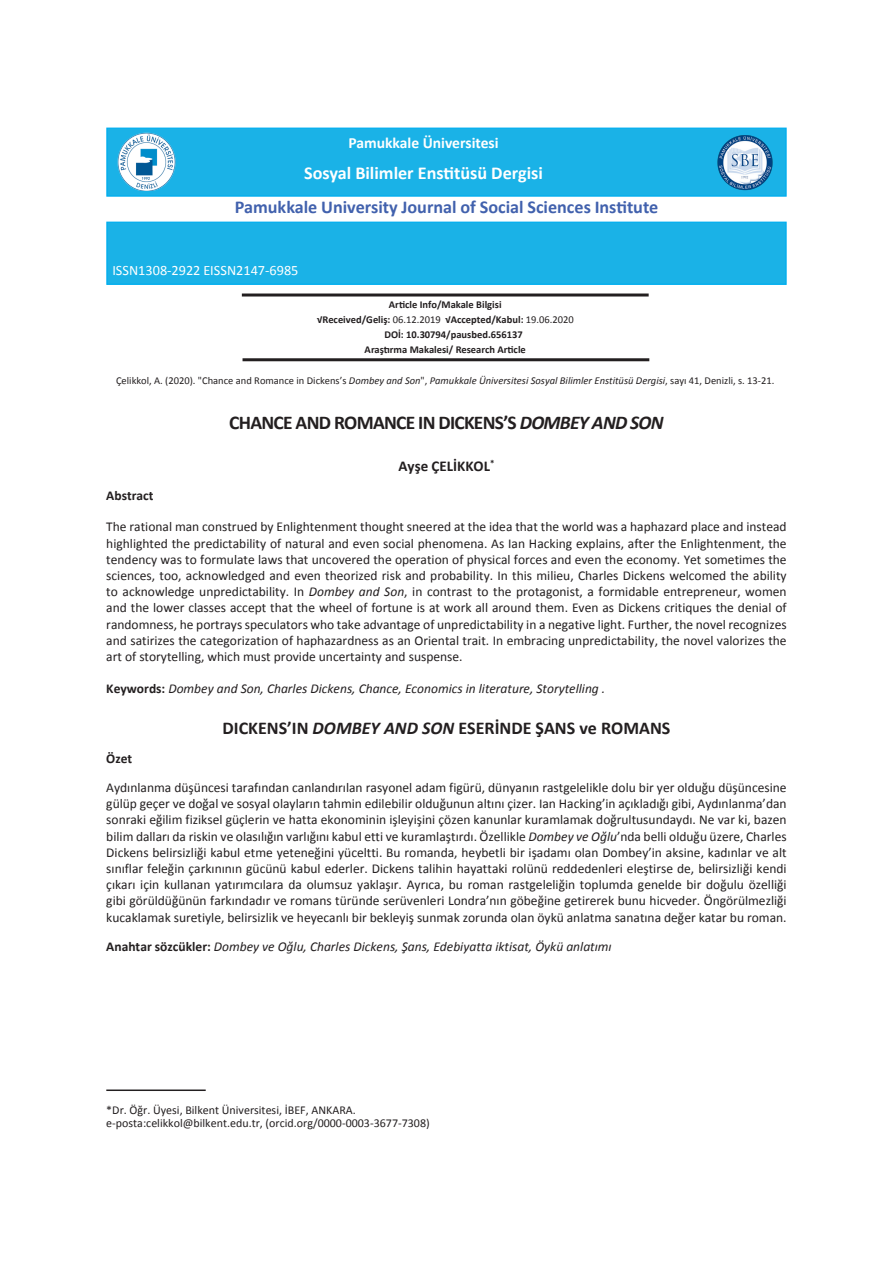
<style>
.page{position:relative;width:893px;height:1263px;background:#fff}
.page>*{position:absolute;margin:0;border:0;box-sizing:border-box;transform-origin:0 0}
.t1{font:700 19.5px "Calibri";letter-spacing:-.04em;color:#231f20}
.t2{font:700 18.15px "Calibri";color:#4161ad}
.t3{font:700 18.15px "Calibri";color:#fff}
.t4{font:700 18px "Calibri";color:#231f20}
.t5{font:700 15.6px "Calibri";color:#fff}
.t6{font:700 15px "Calibri";color:#231f20}
.t7{font:14.25px "Calibri";color:#fff}
.t8{font:13.5px/16.2px "Calibri";color:#231f20;text-align:justify}
.t9{font:italic 13.5px "Calibri";color:#231f20}
.t10{font:700 13.5px "Calibri";color:#231f20}
.t11{font:12px/13.5px "Calibri";color:#231f20}
.t12{font:700 10.5px "Calibri";color:#231f20}
.t13{font:10.5px "Calibri";color:#231f20}
.s1{font-weight:400}
.s2{font-style:italic}
.s3{font-weight:700;font-style:normal}
</style>
<div class="page">
<hr style="left:242px;top:293px;width:407px;height:3px;background:#231f20">
<hr style="left:243px;top:358px;width:406px;height:3px;background:#231f20">
<div style="left:106px;top:222px;width:681px;height:63px;background:#1ab2e7;border:1px solid #00aeef"></div>
<div style="left:106px;top:128px;width:681px;height:69px;background:#1ab2e7;border:1px solid #00aeef"></div>
<img style="left:717px;top:135px;width:56px;height:56px">
<hr style="left:106px;top:1089px;width:100px;height:2px;background:#231f20">
<img style="left:118px;top:132px;width:58px;height:59px">
<p class="t5" style="left:348px;top:133px;width:152px">Pamukkale Üniversitesi</p>
<h2 class="t3" style="left:304px;top:162px;width:240px">Sosyal Bilimler Enstitüsü Dergisi</h2>
<h2 class="t2" style="left:235px;top:196px;width:425px">Pamukkale University Journal of Social Sciences Institute</h2>
<p class="t7" style="left:112px;top:261px;width:188px">ISSN1308-2922 EISSN2147-6985</p>
<p class="t12" style="left:389px;top:298px;width:114px">Article Info/Makale Bilgisi</p>
<p class="t12" style="left:317px;top:313px;width:258px">√Received/Geliş: <span class="s1">06.12.2019</span> √Accepted/Kabul: <span class="s1">19.06.2020</span></p>
<p class="t12" style="left:384px;top:328px;width:140px">DOİ: 10.30794/pausbed.656137</p>
<p class="t12" style="left:365px;top:343px;width:163px">Araştırma Makalesi/ Research Article</p>
<p class="t13" style="left:116px;top:374px;width:660px">Çelikkol, A. (2020). "Chance and Romance in Dickens’s <span class="s2">Dombey and Son</span>", <span class="s2">Pamukkale Üniversitesi Sosyal Bilimler Enstitüsü Dergisi</span>, sayı 41, Denizli, s. 13-21.</p>
<h1 class="t1" style="left:229px;top:411px;width:436px">CHANCE AND ROMANCE IN DICKENS’S <span class="s2">DOMBEY AND SON</span></h1>
<p class="t6" style="left:398px;top:457px;width:97px">Ayşe ÇELİKKOL<sup>*</sup></p>
<p class="t10" style="left:106px;top:487px;width:49px">Abstract</p>
<p class="t8" style="left:106px;top:518px;width:682px">The rational man construed by Enlightenment thought sneered at the idea that the world was a haphazard place and instead highlighted the predictability of natural and even social phenomena. As Ian Hacking explains, after the Enlightenment, the tendency was to formulate laws that uncovered the operation of physical forces and even the economy. Yet sometimes the sciences, too, acknowledged and even theorized risk and probability. In this milieu, Charles Dickens welcomed the ability to acknowledge unpredictability. In <span class="s2">Dombey and Son</span>, in contrast to the protagonist, a formidable entrepreneur, women and the lower classes accept that the wheel of fortune is at work all around them. Even as Dickens critiques the denial of randomness, he portrays speculators who take advantage of unpredictability in a negative light. Further, the novel recognizes and satirizes the categorization of haphazardness as an Oriental trait. In embracing unpredictability, the novel valorizes the art of storytelling, which must provide uncertainty and suspense.</p>
<p class="t9" style="left:106px;top:681px;width:500px"><span class="s3">Keywords:</span> Dombey and Son, Charles Dickens, Chance, Economics in literature, Storytelling .</p>
<h3 class="t4" style="left:223px;top:717px;width:449px">DICKENS’IN <span class="s2">DOMBEY AND SON</span> ESERİNDE ŞANS ve ROMANS</h3>
<p class="t10" style="left:106px;top:750px;width:27px">Özet</p>
<p class="t8" style="left:106px;top:779px;width:682px">Aydınlanma düşüncesi tarafından canlandırılan rasyonel adam figürü, dünyanın rastgelelikle dolu bir yer olduğu düşüncesine gülüp geçer ve doğal ve sosyal olayların tahmin edilebilir olduğunun altını çizer. Ian Hacking’in açıkladığı gibi, Aydınlanma’dan sonraki eğilim fiziksel güçlerin ve hatta ekonominin işleyişini çözen kanunlar kuramlamak doğrultusundaydı. Ne var ki, bazen bilim dalları da riskin ve olasılığın varlığını kabul etti ve kuramlaştırdı. Özellikle <span class="s2">Dombey ve Oğlu</span>’nda belli olduğu üzere, Charles Dickens belirsizliği kabul etme yeteneğini yüceltti. Bu romanda, heybetli bir işadamı olan Dombey’in aksine, kadınlar ve alt sınıflar feleğin çarkınının gücünü kabul ederler. Dickens talihin hayattaki rolünü reddedenleri eleştirse de, belirsizliği kendi çıkarı için kullanan yatırımcılara da olumsuz yaklaşır. Ayrıca, bu roman rastgeleliğin toplumda genelde bir doğulu özelliği gibi görüldüğünün farkındadır ve romans türünde serüvenleri Londra’nın göbeğine getirerek bunu hicveder. Öngörülmezliği kucaklamak suretiyle, belirsizlik ve heyecanlı bir bekleyiş sunmak zorunda olan öykü anlatma sanatına değer katar bu roman.</p>
<p class="t9" style="left:106px;top:938px;width:507px"><span class="s3">Anahtar sözcükler:</span> Dombey ve Oğlu, Charles Dickens, Şans, Edebiyatta iktisat, Öykü anlatımı</p>
<p class="t11" style="left:106px;top:1102px;width:325px">*Dr. Öğr. Üyesi, Bilkent Üniversitesi, İBEF, ANKARA. e-posta:celikkol@bilkent.edu.tr, (orcid.org/0000-0003-3677-7308)</p>
</div>
